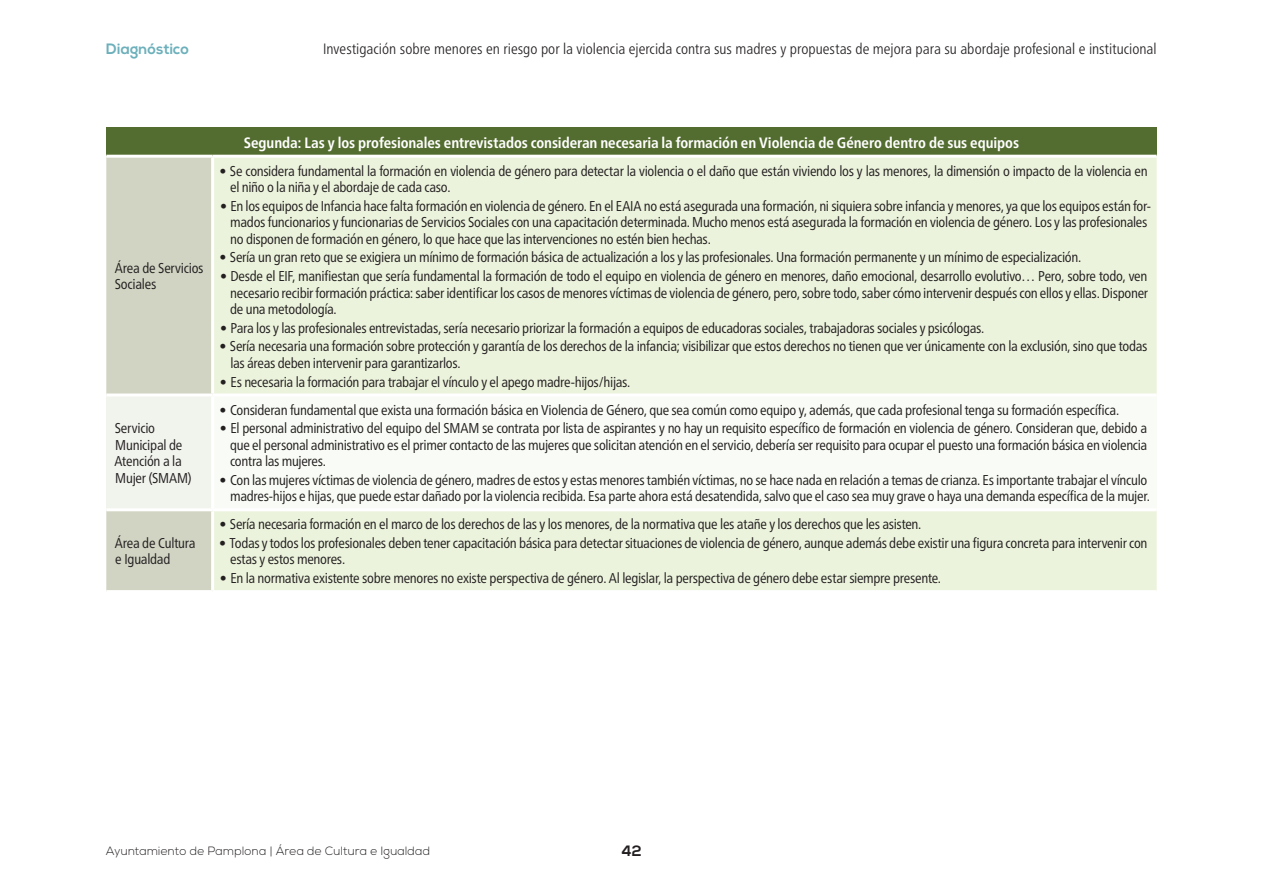
<style>
.page{position:relative;width:1263px;height:893px;background:#fff}
.page>*{position:absolute;margin:0;border:0;box-sizing:border-box;transform-origin:0 0}
.t1{font:300 condensed 15px "Frutiger Neue LT Pro";color:#231f20}
.t2{font:700 condensed 15px "Frutiger Neue LT Pro";letter-spacing:-.005em;color:#fff}
.t3{font:700 15px "Nexa";letter-spacing:.01em;color:#6cb0bb}
.t4{font:700 15px "Nexa";color:#231f20}
.t5{font:condensed 14.25px/16.5px "Frutiger Neue LT Pro";letter-spacing:-.02em;color:#231f20}
.t6{font:300 12px "Nexa";letter-spacing:.015em;color:#231f20}
</style>
<div class="page">
<div style="left:106px;top:128px;width:1051px;height:28px;background:#536c2f"></div>
<div style="left:106px;top:158px;width:105px;height:432px;background:#d1d4c3"></div>
<div style="left:214px;top:158px;width:943px;height:432px;background:#ebf3dc"></div>
<div style="left:106px;top:395px;width:107px;height:115px;background:#f1f3ed"></div>
<div style="left:213px;top:395px;width:944px;height:115px;background:#f9fcf6"></div>
<hr style="left:106px;top:155px;width:107px;height:3px;background:#fff">
<hr style="left:213px;top:155px;width:944px;height:3px;background:#fff">
<hr style="left:106px;top:393px;width:107px;height:3px;background:#fff">
<hr style="left:213px;top:393px;width:944px;height:3px;background:#fff">
<hr style="left:211px;top:396px;width:3px;height:112px;background:#fff">
<hr style="left:106px;top:508px;width:107px;height:3px;background:#fff">
<hr style="left:213px;top:508px;width:944px;height:3px;background:#fff">
<p class="t3" style="left:106px;top:40px;width:84px">Diagnóstico</p>
<p class="t1" style="left:323px;top:40px;width:835px">Investigación sobre menores en riesgo por la violencia ejercida contra sus madres y propuestas de mejora para su abordaje profesional e institucional</p>
<p class="t5" style="left:115px;top:260px;width:90px">Área de Servicios<br>Sociales</p>
<p class="t5" style="left:115px;top:420px;width:79px">Servicio<br>Municipal de<br>Atención a la<br>Mujer (SMAM)</p>
<p class="t5" style="left:115px;top:535px;width:82px">Área de Cultura e Igualdad</p>
<p class="t2" style="left:244px;top:134px;width:777px">Segunda: Las y los profesionales entrevistados consideran necesaria la formación en Violencia de Género dentro de sus equipos</p>
<p class="t5" style="left:230px;top:162px;width:919px;text-indent:-11px">• Se considera fundamental la formación en violencia de género para detectar la violencia o el daño que están viviendo los y las menores, la dimensión o impacto de la violencia en el niño o la niña y el abordaje de cada caso.</p>
<p class="t5" style="left:230px;top:198px;width:922px;text-indent:-10px">• En los equipos de Infancia hace falta formación en violencia de género. En el EAIA no está asegurada una formación, ni siquiera sobre infancia y menores, ya que los equipos están for&shy;mados funcionarios y funcionarias de Servicios Sociales con una capacitación determinada. Mucho menos está asegurada la formación en violencia de género. Los y las profesionales no disponen de formación en género, lo que hace que las intervenciones no estén bien hechas.</p>
<p class="t5" style="left:219px;top:249px;width:863px">• Sería un gran reto que se exigiera un mínimo de formación básica de actualización a los y las profesionales. Una formación permanente y un mínimo de especialización.</p>
<p class="t5" style="left:230px;top:268px;width:919px;text-align:justify;text-indent:-10px">• Desde el EIF, manifiestan que sería fundamental la formación de todo el equipo en violencia de género en menores, daño emocional, desarrollo evolutivo… Pero, sobre todo, ven necesario recibir formación práctica: saber identificar los casos de menores víctimas de violencia de género, pero, sobre todo, saber cómo intervenir después con ellos y ellas. Disponer de una metodología.</p>
<p class="t5" style="left:220px;top:319px;width:766px">• Para los y las profesionales entrevistadas, sería necesario priorizar la formación a equipos de educadoras sociales, trabajadoras sociales y psicólogas.</p>
<p class="t5" style="left:230px;top:338px;width:918px;text-indent:-11px">• Sería necesaria una formación sobre protección y garantía de los derechos de la infancia; visibilizar que estos derechos no tienen que ver únicamente con la exclusión, sino que todas las áreas deben intervenir para garantizarlos.</p>
<p class="t5" style="left:220px;top:373px;width:412px">• Es necesaria la formación para trabajar el vínculo y el apego madre-hijos/hijas.</p>
<p class="t5" style="left:220px;top:401px;width:901px">• Consideran fundamental que exista una formación básica en Violencia de Género, que sea común como equipo y, además, que cada profesional tenga su formación específica.</p>
<p class="t5" style="left:230px;top:420px;width:919px;text-align:justify;text-indent:-10px">• El personal administrativo del equipo del SMAM se contrata por lista de aspirantes y no hay un requisito específico de formación en violencia de género. Consideran que, debido a que el personal administrativo es el primer contacto de las mujeres que solicitan atención en el servicio, debería ser requisito para ocupar el puesto una formación básica en violencia contra las mujeres.</p>
<p class="t5" style="left:220px;top:471px;width:932px;text-align:right">• Con las mujeres víctimas de violencia de género, madres de estos y estas menores también víctimas, no se hace nada en relación a temas de crianza. Es importante trabajar el vínculo madres-hijos e hijas, que puede estar dañado por la violencia recibida. Esa parte ahora está desatendida, salvo que el caso sea muy grave o haya una demanda específica de la mujer.</p>
<p class="t5" style="left:219px;top:516px;width:703px">• Sería necesaria formación en el marco de los derechos de las y los menores, de la normativa que les atañe y los derechos que les asisten.</p>
<p class="t5" style="left:230px;top:535px;width:919px;text-indent:-11px">• Todas y todos los profesionales deben tener capacitación básica para detectar situaciones de violencia de género, aunque además debe existir una figura concreta para intervenir con estas y estos menores.</p>
<p class="t5" style="left:220px;top:570px;width:723px">• En la normativa existente sobre menores no existe perspectiva de género. Al legislar, la perspectiva de género debe estar siempre presente.</p>
<p class="t6" style="left:106px;top:844px;width:325px">Ayuntamiento de Pamplona | Área de Cultura e Igualdad</p>
<p class="t4" style="left:621px;top:842px;width:22px">42</p>
</div>
